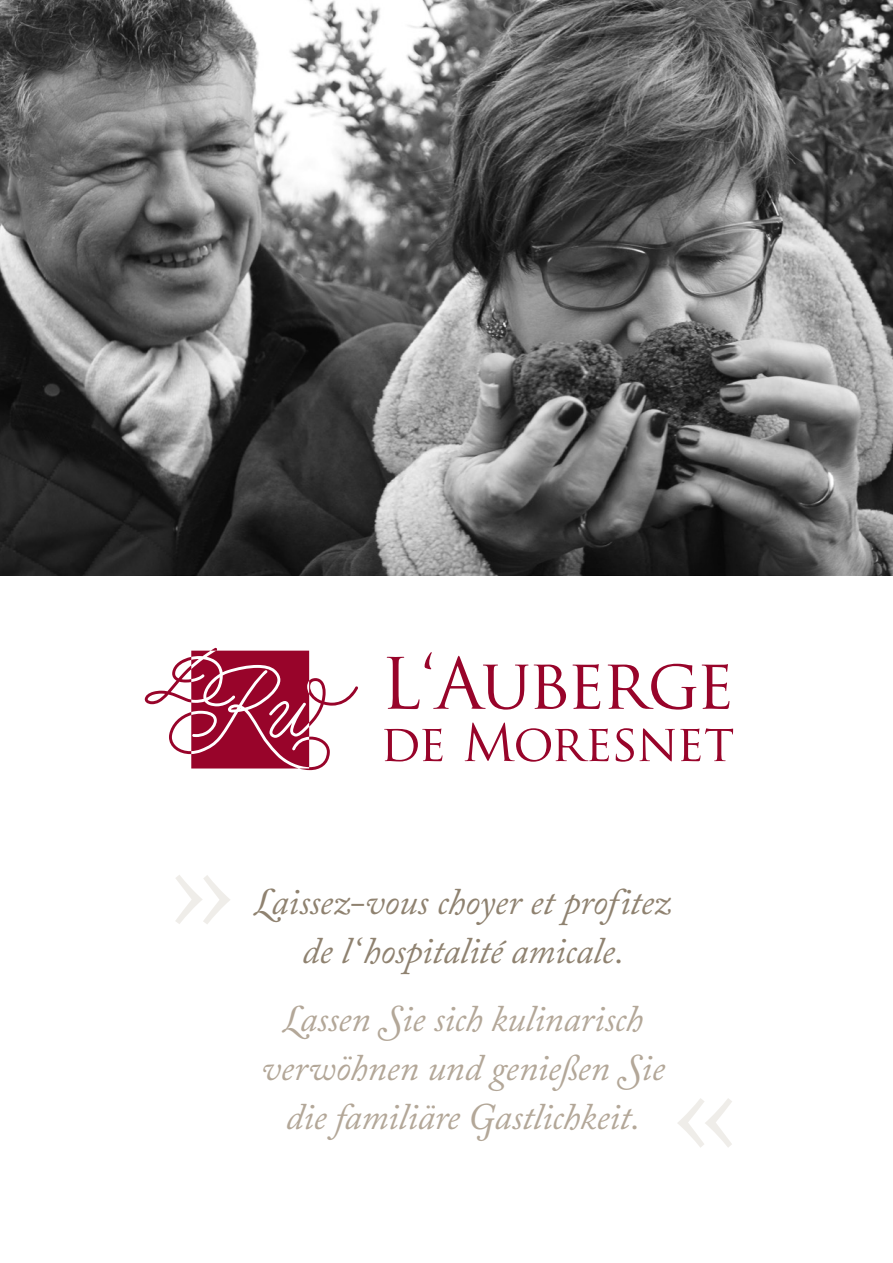
<style>
.page{position:relative;width:893px;height:1263px;background:#fff}
.page>*{position:absolute;margin:0;border:0;box-sizing:border-box;transform-origin:0 0}
.t1{font:145.5px "Vegaantikva";color:#d4cdc2}
.t2{font:68.85px "Trajan Pro";letter-spacing:-.04em;color:#98042a}
.t3{font:50.1px "Trajan Pro";letter-spacing:-.03em;color:#98042a}
.t4{font:italic 37.35px/48.8px "Adobe Caslon Pro";letter-spacing:-.005em;color:#b3a798;text-align:center}
.t5{font:italic 37.35px/48.8px "Adobe Caslon Pro";letter-spacing:-.01em;color:#8f8270;text-align:center}
</style>
<div class="page">
<svg style="left:145px;top:648px;width:213px;height:122px"></svg>
<img style="left:0;top:0;width:893px;height:575px">
<h2 class="t2" style="left:380px;top:640px;width:355px">L‘Auberge</h2>
<h3 class="t3" style="left:380px;top:711px;width:356px">de Moresnet</h3>
<h1 class="t1" style="left:165px;top:800px;width:74px">»</h1>
<p class="t5" style="left:255px;top:877px;width:418px">Laissez-vous choyer et profitez de l‘hospitalité amicale.</p>
<p class="t4" style="left:262px;top:994px;width:405px">Lassen Sie sich kulinarisch verwöhnen und genießen Sie die familiäre Gastlichkeit.</p>
<h1 class="t1" style="left:672px;top:1023px;width:73px">«</h1>
</div>
